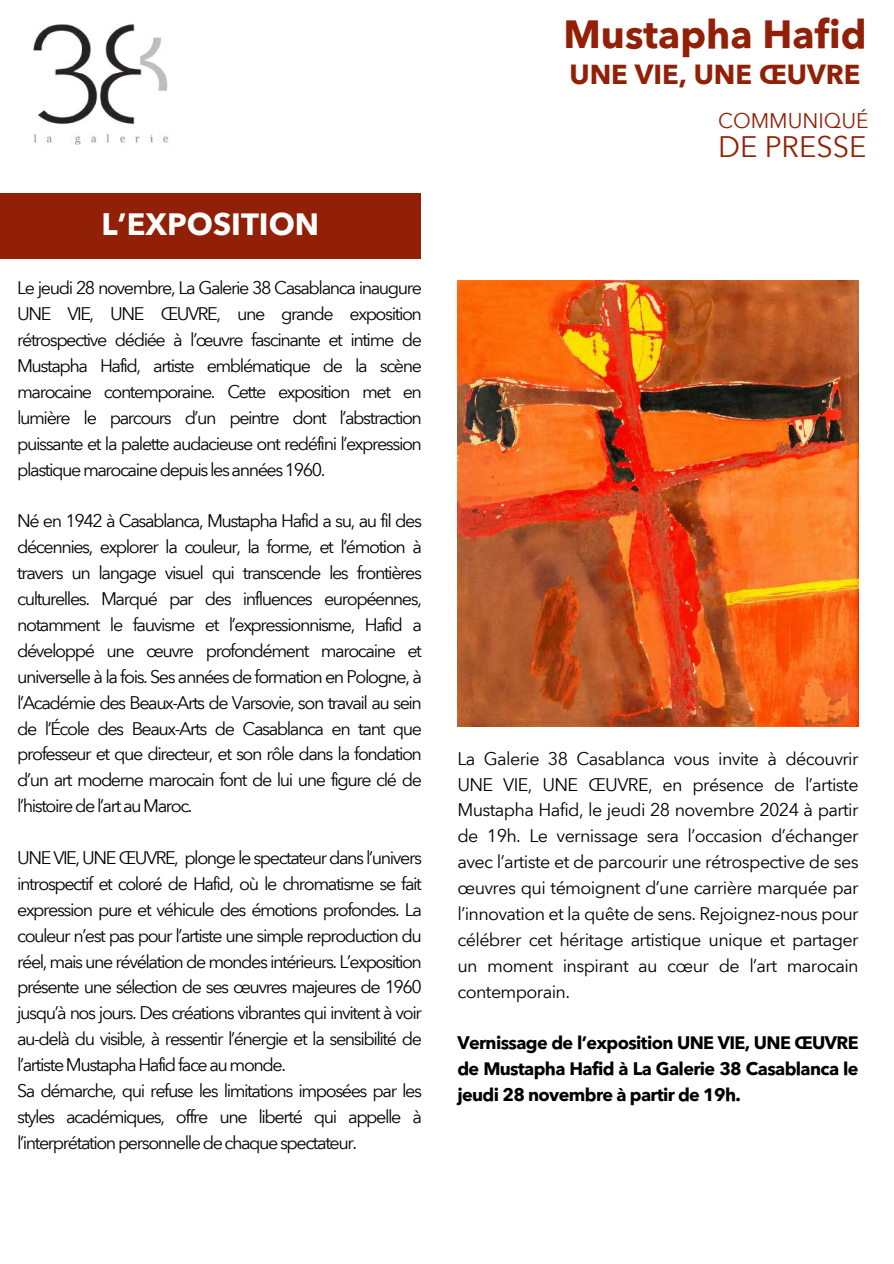
<style>
.page{position:relative;width:894px;height:1264px;background:#fff}
.page>*{position:absolute;margin:0;border:0;box-sizing:border-box;transform-origin:0 0}
.t1{font:700 39.3px "Avenir Next Arabic";color:#912006}
.t2{font:700 30.75px "Avenir Next Arabic";color:#fff}
.t3{font:29.1px "Avenir Next Arabic";color:#912006}
.t4{font:700 27.3px "Avenir Next Arabic";color:#912006}
.t5{font:20.85px "Avenir Next Arabic";color:#912006}
.t6{font:18px/25.8px "Avenir Next Arabic";letter-spacing:-.08em;color:#000;text-align:justify}
.t7{font:700 18px/25.8px "Avenir Next Arabic";letter-spacing:-.035em;color:#000;text-align:justify}
</style>
<div class="page">
<img style="left:33px;top:24px;width:137px;height:121px">
<div style="left:0;top:193px;width:420px;height:65px;background:#912006"></div>
<img style="left:457px;top:280px;width:401px;height:446px">
<h2 class="t2" style="left:101px;top:206px;width:219px">L’EXPOSITION</h2>
<p class="t6" style="left:17px;top:275px;width:406px">Le jeudi 28 novembre, La Galerie 38 Casablanca inaugure UNE VIE, UNE ŒUVRE, une grande exposition rétrospective dédiée à l’œuvre fascinante et intime de Mustapha Hafid, artiste emblématique de la scène marocaine contemporaine. Cette exposition met en lumière le parcours d’un peintre dont l’abstraction puissante et la palette audacieuse ont redéfini l’expression plastique marocaine depuis les années 1960.</p>
<p class="t6" style="left:17px;top:508px;width:406px">Né en 1942 à Casablanca, Mustapha Hafid a su, au fil des décennies, explorer la couleur, la forme, et l’émotion à travers un langage visuel qui transcende les frontières culturelles. Marqué par des influences européennes, notamment le fauvisme et l’expressionnisme, Hafid a développé une œuvre profondément marocaine et universelle à la fois. Ses années de formation en Pologne, à l’Académie des Beaux-Arts de Varsovie, son travail au sein de l’École des Beaux-Arts de Casablanca en tant que professeur et que directeur, et son rôle dans la fondation d’un art moderne marocain font de lui une figure clé de l’histoire de l’art au Maroc.</p>
<p class="t6" style="left:17px;top:844px;width:406px;text-align:left">UNE VIE, UNE ŒUVRE, plonge le spectateur dans l’univers introspectif et coloré de Hafid, où le chromatisme se fait expression pure et véhicule des émotions profondes. La couleur n’est pas pour l’artiste une simple reproduction du réel, mais une révélation de mondes intérieurs. L’exposition présente une sélection de ses œuvres majeures de 1960 jusqu’à nos jours. Des créations vibrantes qui invitent à voir au-delà du visible, à ressentir l’énergie et la sensibilité de l’artiste Mustapha Hafid face au monde.<br>Sa démarche, qui refuse les limitations imposées par les styles académiques, offre une liberté qui appelle à l’interprétation personnelle de chaque spectateur.</p>
<h1 class="t1" style="left:563px;top:12px;width:304px">Mustapha Hafid</h1>
<h3 class="t4" style="left:569px;top:59px;width:292px">UNE VIE, UNE ŒUVRE</h3>
<p class="t5" style="left:717px;top:108px;width:152px">COMMUNIQUÉ</p>
<h3 class="t3" style="left:718px;top:130px;width:150px">DE PRESSE</h3>
<p class="t6" style="left:457px;top:745px;width:402px">La Galerie 38 Casablanca vous invite à découvrir UNE VIE, UNE ŒUVRE, en présence de l’artiste Mustapha Hafid, le jeudi 28 novembre 2024 à partir de 19h. Le vernissage sera l’occasion d’échanger avec l’artiste et de parcourir une rétrospective de ses œuvres qui témoignent d’une carrière marquée par l’innovation et la quête de sens. Rejoignez-nous pour célébrer cet héritage artistique unique et partager un moment inspirant au cœur de l’art marocain contemporain.</p>
<p class="t7" style="left:457px;top:1030px;width:402px">Vernissage de l’exposition UNE VIE, UNE ŒUVRE de Mustapha Hafid à La Galerie 38 Casablanca le jeudi 28 novembre à partir de 19h.</p>
</div>
